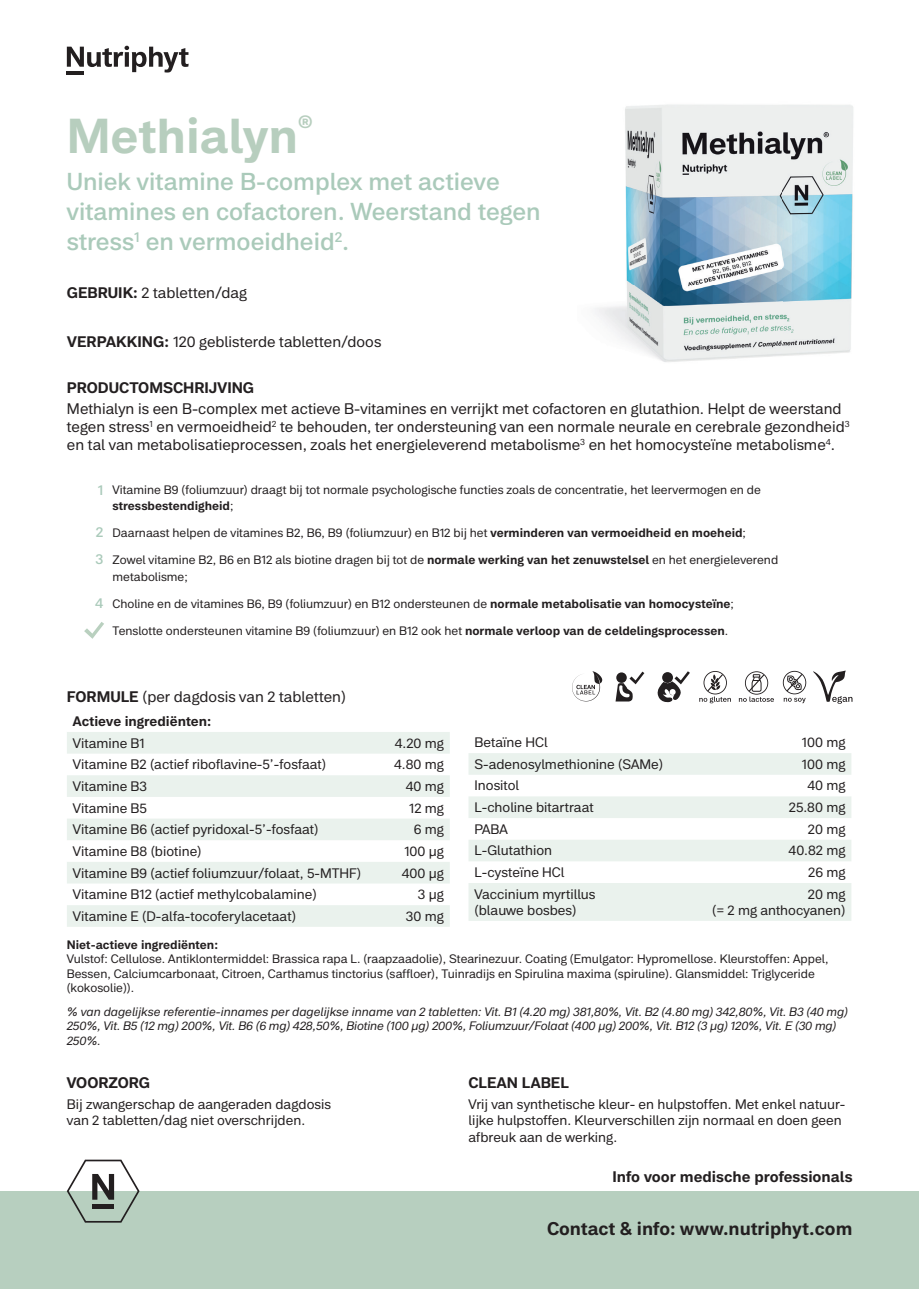
<style>
.page{position:relative;width:919px;height:1289px;background:#fff}
.page>*{position:absolute;margin:0;border:0;box-sizing:border-box;transform-origin:0 0}
.t1{font:700 48px "Peter";color:#b7cebe}
.t2{font:500 24px/30px "Peter";color:#aacaba}
.t3{font:700 18px "Peter";color:#231f20}
.t4{font:700 17.55px "Peter";color:#b7cebe}
.t5{font:15px/18px "Peter";color:#231f20}
.t6{font:700 15px "Peter";color:#231f20}
.t7{font:500 13.95px "Peter";color:#aacaba}
.t8{font:13.5px/16.2px "Peter";color:#231f20}
.t9{font:700 13.5px "Peter";color:#231f20}
.t10{font:12px/14.4px "Peter";color:#231f20}
.t11{font:italic 12px/14.4px "Peter";letter-spacing:-.01em;color:#231f20}
.t12{font:700 12px "Peter";color:#231f20}
.s1{font-weight:700}
</style>
<div class="page">
<svg style="left:572px;top:671px;width:30px;height:30px"></svg>
<svg style="left:813px;top:670px;width:39px;height:33px"></svg>
<svg style="left:782px;top:670px;width:24px;height:33px"></svg>
<svg style="left:738px;top:671px;width:36px;height:31px"></svg>
<svg style="left:699px;top:671px;width:31px;height:32px"></svg>
<svg style="left:615px;top:671px;width:29px;height:30px"></svg>
<svg style="left:657px;top:671px;width:32px;height:31px"></svg>
<svg style="left:468px;top:753px;width:383px;height:167px;fill:#eaf2ed"></svg>
<img style="left:595px;top:104px;width:258px;height:258px">
<div style="left:0;top:1191px;width:918px;height:97px;background:#b7cfbf"></div>
<svg style="left:67px;top:1159px;width:72px;height:63px"></svg>
<svg style="left:67px;top:46px;width:122px;height:26px"></svg>
<hr style="left:67px;top:71px;width:17px;height:4px;background:#231f20">
<svg style="left:84px;top:622px;width:20px;height:16px"></svg>
<svg style="left:67px;top:732px;width:383px;height:194px;fill:#eaf2ed"></svg>
<h1 class="t1" style="left:67px;top:104px;width:233px">Methialyn</h1>
<h3 class="t4" style="left:298px;top:111px;width:16px">®</h3>
<h2 class="t2" style="left:67px;top:166px;width:475px">Uniek vitamine B-complex met actieve vitamines en cofactoren. Weerstand tegen stress<sup>1</sup> en vermoeidheid<sup>2</sup>.</h2>
<p class="t5" style="left:67px;top:284px;width:182px"><span class="s1">GEBRUIK:</span> 2 tabletten/dag</p>
<p class="t5" style="left:67px;top:333px;width:316px"><span class="s1">VERPAKKING:</span> 120 geblisterde tabletten/doos</p>
<p class="t6" style="left:67px;top:377px;width:189px">PRODUCTOMSCHRIJVING</p>
<p class="t5" style="left:67px;top:399px;width:784px">Methialyn is een B-complex met actieve B-vitamines en verrijkt met cofactoren en glutathion. Helpt de weerstand tegen stress<sup>1</sup> en vermoeidheid<sup>2</sup> te behouden, ter ondersteuning van een normale neurale en cerebrale gezondheid<sup>3 </sup>en tal van metabolisatieprocessen, zoals het energieleverend metabolisme<sup>3</sup> en het homocysteïne metabolisme<sup>4</sup>.</p>
<p class="t7" style="left:98px;top:480px;width:7px">1</p>
<p class="t7" style="left:96px;top:523px;width:9px">2</p>
<p class="t7" style="left:96px;top:550px;width:9px">3</p>
<p class="t7" style="left:95px;top:593px;width:10px">4</p>
<p class="t10" style="left:112px;top:481px;width:649px;line-height:16.2px">Vitamine B9 (foliumzuur) draagt bij tot normale psychologische functies zoals de concentratie, het leervermogen en de <span class="s1">stressbestendigheid</span>;</p>
<p class="t10" style="left:112px;top:525px;width:635px">Daarnaast helpen de vitamines B2, B6, B9 (foliumzuur) en B12 bij het <span class="s1">verminderen van vermoeidheid en moeheid</span>;</p>
<p class="t10" style="left:112px;top:551px;width:667px;line-height:16.2px">Zowel vitamine B2, B6 en B12 als biotine dragen bij tot de <span class="s1">normale werking van het zenuwstelsel</span> en het energieleverend metabolisme;</p>
<p class="t10" style="left:112px;top:596px;width:623px">Choline en de vitamines B6, B9 (foliumzuur) en B12 ondersteunen de <span class="s1">normale metabolisatie van homocysteïne</span>;</p>
<p class="t10" style="left:112px;top:623px;width:617px">Tenslotte ondersteunen vitamine B9 (foliumzuur) en B12 ook het <span class="s1">normale verloop van de celdelingsprocessen</span>.</p>
<p class="t5" style="left:67px;top:687px;width:280px"><span class="s1">FORMULE</span> (per dagdosis van 2 tabletten)</p>
<p class="t9" style="left:73px;top:712px;width:140px">Actieve ingrediënten:</p>
<p class="t8" style="left:73px;top:734px;width:73px">Vitamine B1</p>
<p class="t8" style="left:395px;top:734px;width:50px">4.20 mg</p>
<p class="t8" style="left:73px;top:756px;width:255px">Vitamine B2 (actief riboflavine-5’-fosfaat)</p>
<p class="t8" style="left:394px;top:756px;width:51px">4.80 mg</p>
<p class="t8" style="left:73px;top:777px;width:76px">Vitamine B3</p>
<p class="t8" style="left:406px;top:777px;width:40px">40 mg</p>
<p class="t8" style="left:73px;top:799px;width:76px">Vitamine B5</p>
<p class="t8" style="left:409px;top:799px;width:36px">12 mg</p>
<p class="t8" style="left:73px;top:821px;width:247px">Vitamine B6 (actief pyridoxal-5’-fosfaat)</p>
<p class="t8" style="left:414px;top:821px;width:32px">6 mg</p>
<p class="t8" style="left:73px;top:842px;width:130px">Vitamine B8 (biotine)</p>
<p class="t8" style="left:404px;top:842px;width:41px">100 µg</p>
<p class="t8" style="left:73px;top:864px;width:290px">Vitamine B9 (actief foliumzuur/folaat, 5-MTHF)</p>
<p class="t8" style="left:402px;top:864px;width:43px">400 µg</p>
<p class="t8" style="left:73px;top:886px;width:245px">Vitamine B12 (actief methylcobalamine)</p>
<p class="t8" style="left:418px;top:886px;width:27px">3 µg</p>
<p class="t8" style="left:73px;top:907px;width:225px">Vitamine E (D-alfa-tocoferylacetaat)</p>
<p class="t8" style="left:406px;top:907px;width:39px">30 mg</p>
<p class="t8" style="left:474px;top:734px;width:75px">Betaïne HCl</p>
<p class="t8" style="left:801px;top:734px;width:45px">100 mg</p>
<p class="t8" style="left:474px;top:755px;width:190px">S-adenosylmethionine (SAMe)</p>
<p class="t8" style="left:801px;top:755px;width:45px">100 mg</p>
<p class="t8" style="left:474px;top:777px;width:46px">Inositol</p>
<p class="t8" style="left:807px;top:777px;width:40px">40 mg</p>
<p class="t8" style="left:474px;top:799px;width:121px">L-choline bitartraat</p>
<p class="t8" style="left:788px;top:799px;width:58px">25.80 mg</p>
<p class="t8" style="left:474px;top:820px;width:35px">PABA</p>
<p class="t8" style="left:807px;top:820px;width:39px">20 mg</p>
<p class="t8" style="left:474px;top:842px;width:79px">L-Glutathion</p>
<p class="t8" style="left:788px;top:842px;width:58px">40.82 mg</p>
<p class="t8" style="left:474px;top:863px;width:91px">L-cysteïne HCl</p>
<p class="t8" style="left:808px;top:863px;width:39px">26 mg</p>
<p class="t8" style="left:474px;top:885px;width:122px">Vaccinium myrtillus (blauwe bosbes)</p>
<p class="t8" style="left:712px;top:885px;width:135px;text-align:right">20 mg<br>(= 2 mg anthocyanen)</p>
<p class="t12" style="left:67px;top:936px;width:153px">Niet-actieve ingrediënten:</p>
<p class="t10" style="left:67px;top:951px;width:763px">Vulstof: Cellulose. Antiklontermiddel: Brassica rapa L. (raapzaadolie), Stearinezuur. Coating (Emulgator: Hypromellose. Kleurstoffen: Appel,<br>Bessen, Calciumcarbonaat, Citroen, Carthamus tinctorius (saffloer), Tuinradijs en Spirulina maxima (spiruline). Glansmiddel: Triglyceride (kokosolie)).</p>
<p class="t11" style="left:67px;top:1004px;width:782px">% van dagelijkse referentie-innames per dagelijkse inname van 2 tabletten: Vit. B1 (4.20 mg) 381,80%, Vit. B2 (4.80 mg) 342,80%, Vit. B3 (40 mg)<br>250%, Vit. B5 (12 mg) 200%, Vit. B6 (6 mg) 428,50%, Biotine (100 µg) 200%, Foliumzuur/Folaat (400 µg) 200%, Vit. B12 (3 µg) 120%, Vit. E (30 mg)<br>250%.</p>
<p class="t6" style="left:468px;top:1072px;width:102px">CLEAN LABEL</p>
<p class="t8" style="left:468px;top:1095px;width:378px">Vrij van synthetische kleur- en hulpstoffen. Met enkel natuur&shy;lijke hulpstoffen. Kleurverschillen zijn normaal en doen geen afbreuk aan de werking.</p>
<p class="t6" style="left:67px;top:1072px;width:85px">VOORZORG</p>
<p class="t8" style="left:67px;top:1095px;width:265px">Bij zwangerschap de aangeraden dagdosis van 2 tabletten/dag niet overschrijden.</p>
<p class="t6" style="left:612px;top:1166px;width:241px">Info voor medische professionals</p>
<h3 class="t3" style="left:547px;top:1216px;width:307px">Contact &amp; info: www.nutriphyt.com</h3>
</div>
